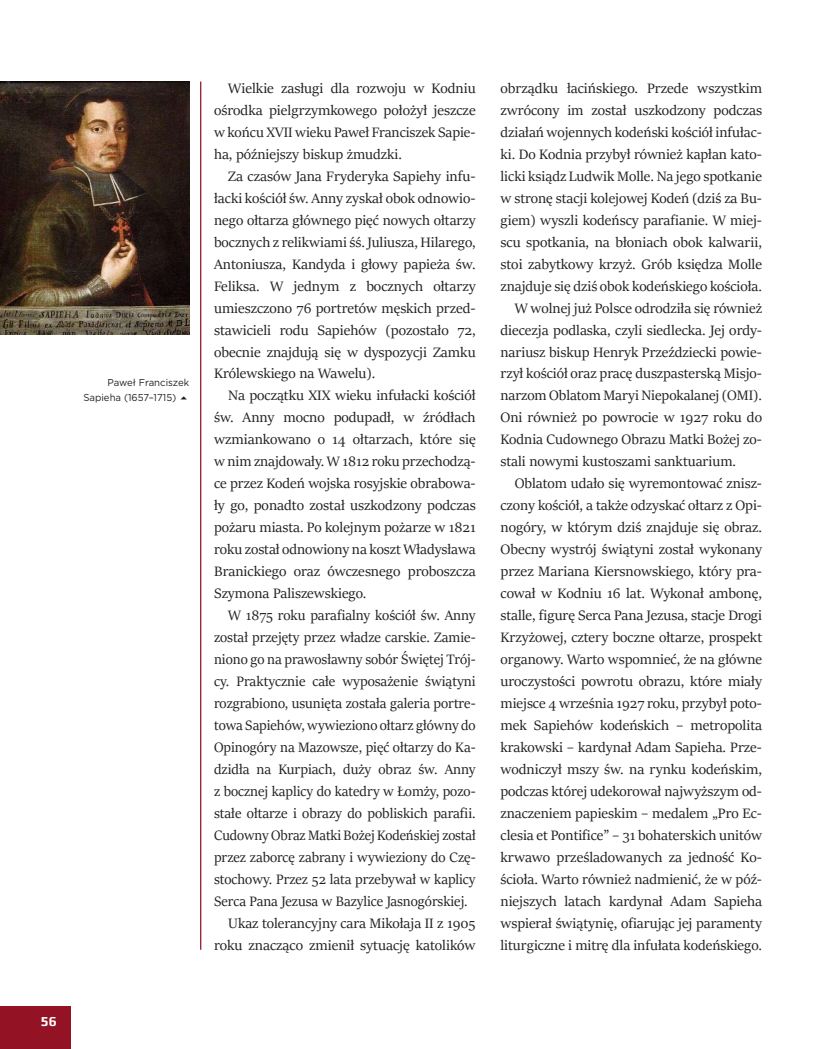
<style>
.page{position:relative;width:833px;height:1049px;background:#fff}
.page>*{position:absolute;margin:0;border:0;box-sizing:border-box;transform-origin:0 0}
.t1{font:15.38px/22px "Sitka Display";color:#231f20;text-align:justify}
.t2{font:15.38px "Sitka Display";color:#231f20;scale:.96 1}
.t3{font:700 13.75px "Play";color:#fff}
.t4{font:10px/15px "Gotham";color:#231f20;scale:.96 1}
</style>
<div class="page">
<div style="left:0;top:1006px;width:71px;height:43px;background:#931223"></div>
<img style="left:0;top:81px;width:189px;height:253px">
<hr style="left:200px;top:81px;width:1px;height:869px;background:#931223">
<p class="t3" style="left:41px;top:1013px;width:17px">56</p>
<p class="t4" style="left:83px;top:375px;width:112px;text-indent:24px">Paweł Franciszek<br>Sapieha (1657–1715)</p>
<p class="t1" style="left:214px;top:76px;width:263px;text-indent:14px">Wielkie zasługi dla rozwoju w Kodniu ośrodka pielgrzymkowego położył jeszcze w końcu XVII wieku Paweł Franciszek Sapie&shy;ha, późniejszy biskup żmudzki.</p>
<p class="t1" style="left:214px;top:164px;width:263px;text-indent:14px">Za czasów Jana Fryderyka Sapiehy infu&shy;łacki kościół św. Anny zyskał obok odnowio&shy;nego ołtarza głównego pięć nowych ołtarzy bocznych z relikwiami śś. Juliusza, Hilarego, Antoniusza, Kandyda i głowy papieża św.<br>Feliksa. W jednym z bocznych ołtarzy umieszczono 76 portretów męskich przed&shy;stawicieli rodu Sapiehów (pozostało 72, obecnie znajdują się w dyspozycji Zamku Królewskiego na Wawelu).</p>
<p class="t1" style="left:214px;top:384px;width:263px;text-indent:14px">Na początku XIX wieku infułacki kościół św. Anny mocno podupadł, w źródłach wzmiankowano o 14 ołtarzach, które się w nim znajdowały. W 1812 roku przechodzą&shy;ce przez Kodeń wojska rosyjskie obrabowa&shy;ły go, ponadto został uszkodzony podczas pożaru miasta. Po kolejnym pożarze w 1821 roku został odnowiony na koszt Władysława Branickiego oraz ówczesnego proboszcza Szymona Paliszewskiego.</p>
<p class="t1" style="left:228px;top:604px;width:249px">W 1875 roku parafialny kościół św. Anny</p>
<p class="t1" style="left:214px;top:626px;width:263px">został przejęty przez władze carskie. Zamie-</p>
<p class="t1" style="left:214px;top:648px;width:263px">niono go na prawosławny sobór Świętej Trój-</p>
<p class="t1" style="left:214px;top:670px;width:263px">cy. Praktycznie całe wyposażenie świątyni</p>
<p class="t1" style="left:214px;top:691px;width:263px">rozgrabiono, usunięta została galeria portre-</p>
<p class="t1" style="left:214px;top:713px;width:263px">towa Sapiehów, wywieziono ołtarz główny do</p>
<p class="t1" style="left:214px;top:735px;width:263px">Opinogóry na Mazowsze, pięć ołtarzy do Ka-</p>
<p class="t1" style="left:214px;top:757px;width:263px">dzidła na Kurpiach, duży obraz św. Anny</p>
<p class="t1" style="left:214px;top:779px;width:263px">z bocznej kaplicy do katedry w Łomży, pozo-</p>
<p class="t1" style="left:214px;top:801px;width:263px">stałe ołtarze i obrazy do pobliskich parafii.</p>
<p class="t2" style="left:214px;top:824px;width:274px">Cudowny Obraz Matki Bożej Kodeńskiej został</p>
<p class="t1" style="left:214px;top:845px;width:263px">przez zaborcę zabrany i wywieziony do Czę-</p>
<p class="t1" style="left:214px;top:867px;width:263px">stochowy. Przez 52 lata przebywał w kaplicy</p>
<p class="t1" style="left:214px;top:889px;width:255px">Serca Pana Jezusa w Bazylice Jasnogórskiej.</p>
<p class="t1" style="left:228px;top:911px;width:249px">Ukaz tolerancyjny cara Mikołaja II z 1905</p>
<p class="t1" style="left:214px;top:933px;width:263px">roku znacząco zmienił sytuację katolików</p>
<p class="t1" style="left:500px;top:76px;width:263px">obrządku łacińskiego. Przede wszystkim</p>
<p class="t1" style="left:500px;top:98px;width:263px">zwrócony im został uszkodzony podczas</p>
<p class="t1" style="left:500px;top:120px;width:263px">działań wojennych kodeński kościół infułac-</p>
<p class="t1" style="left:500px;top:142px;width:263px">ki. Do Kodnia przybył również kapłan kato-</p>
<p class="t1" style="left:500px;top:164px;width:263px">licki ksiądz Ludwik Molle. Na jego spotkanie</p>
<p class="t1" style="left:500px;top:186px;width:263px">w stronę stacji kolejowej Kodeń (dziś za Bu-</p>
<p class="t1" style="left:500px;top:208px;width:263px">giem) wyszli kodeńscy parafianie. W miej-</p>
<p class="t1" style="left:500px;top:230px;width:263px">scu spotkania, na błoniach obok kalwarii,</p>
<p class="t1" style="left:500px;top:252px;width:263px">stoi zabytkowy krzyż. Grób księdza Molle</p>
<p class="t1" style="left:500px;top:274px;width:263px">znajduje się dziś obok kodeńskiego kościoła.</p>
<p class="t1" style="left:514px;top:296px;width:249px">W wolnej już Polsce odrodziła się również</p>
<p class="t1" style="left:500px;top:318px;width:263px">diecezja podlaska, czyli siedlecka. Jej ordy-</p>
<p class="t1" style="left:500px;top:340px;width:263px">nariusz biskup Henryk Przeździecki powie-</p>
<p class="t1" style="left:500px;top:362px;width:263px">rzył kościół oraz pracę duszpasterską Misjo-</p>
<p class="t1" style="left:500px;top:384px;width:263px">narzom Oblatom Maryi Niepokalanej (OMI).</p>
<p class="t1" style="left:500px;top:406px;width:263px">Oni również po powrocie w 1927 roku do</p>
<p class="t1" style="left:500px;top:428px;width:263px">Kodnia Cudownego Obrazu Matki Bożej zo-</p>
<p class="t1" style="left:500px;top:450px;width:237px">stali nowymi kustoszami sanktuarium.</p>
<p class="t1" style="left:514px;top:472px;width:249px">Oblatom udało się wyremontować znisz-</p>
<p class="t1" style="left:500px;top:494px;width:263px">czony kościół, a także odzyskać ołtarz z Opi-</p>
<p class="t1" style="left:500px;top:516px;width:263px">nogóry, w którym dziś znajduje się obraz.</p>
<p class="t1" style="left:500px;top:538px;width:263px">Obecny wystrój świątyni został wykonany</p>
<p class="t1" style="left:500px;top:560px;width:263px">przez Mariana Kiersnowskiego, który pra-</p>
<p class="t1" style="left:500px;top:582px;width:263px">cował w Kodniu 16 lat. Wykonał ambonę,</p>
<p class="t1" style="left:500px;top:604px;width:263px">stalle, figurę Serca Pana Jezusa, stacje Drogi</p>
<p class="t1" style="left:500px;top:626px;width:263px">Krzyżowej, cztery boczne ołtarze, prospekt</p>
<p class="t1" style="left:500px;top:648px;width:263px">organowy. Warto wspomnieć, że na główne</p>
<p class="t1" style="left:500px;top:670px;width:263px">uroczystości powrotu obrazu, które miały</p>
<p class="t1" style="left:500px;top:691px;width:263px">miejsce 4 września 1927 roku, przybył poto-</p>
<p class="t1" style="left:500px;top:713px;width:263px">mek Sapiehów kodeńskich – metropolita</p>
<p class="t1" style="left:500px;top:735px;width:263px">krakowski – kardynał Adam Sapieha. Prze-</p>
<p class="t1" style="left:500px;top:757px;width:263px">wodniczył mszy św. na rynku kodeńskim,</p>
<p class="t1" style="left:500px;top:779px;width:263px">podczas której udekorował najwyższym od-</p>
<p class="t1" style="left:500px;top:801px;width:263px">znaczeniem papieskim – medalem „Pro Ec-</p>
<p class="t1" style="left:500px;top:823px;width:263px">clesia et Pontifice” – 31 bohaterskich unitów</p>
<p class="t1" style="left:500px;top:845px;width:263px">krwawo prześladowanych za jedność Ko-</p>
<p class="t1" style="left:500px;top:867px;width:263px">ścioła. Warto również nadmienić, że w póź-</p>
<p class="t1" style="left:500px;top:889px;width:263px">niejszych latach kardynał Adam Sapieha</p>
<p class="t1" style="left:500px;top:911px;width:263px">wspierał świątynię, ofiarując jej paramenty</p>
<p class="t1" style="left:500px;top:933px;width:263px">liturgiczne i mitrę dla infułata kodeńskiego.</p>
</div>
